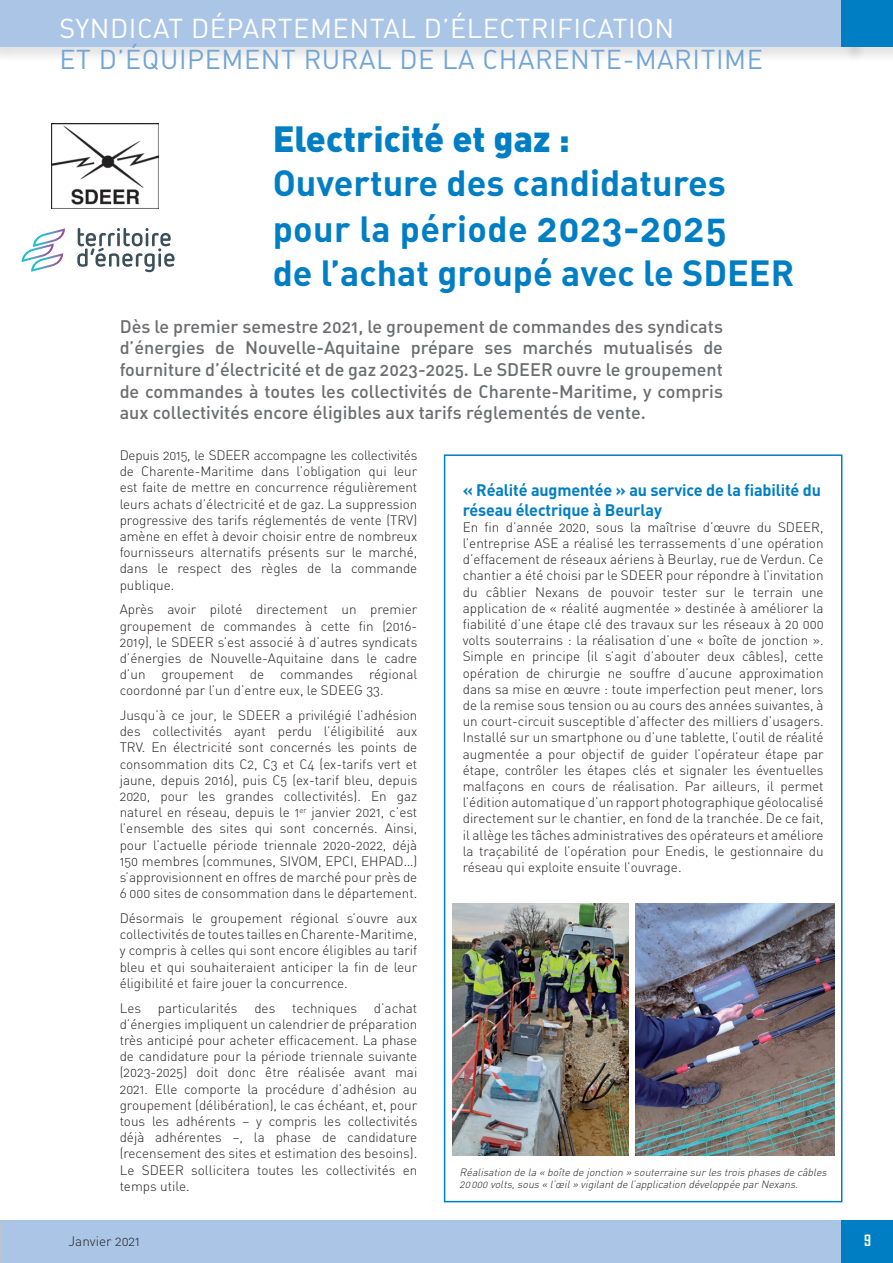
<style>
.page{position:relative;width:893px;height:1263px;background:#fff}
.page>*{position:absolute;margin:0;border:0;box-sizing:border-box;transform-origin:0 0}
.t1{font:36px/46.8px "DIN Bold Alternate";color:#007ec4}
.t2{font:900 36px "DIN";color:#007ec4}
.t3{font:27px "DIN Regular Alternate";letter-spacing:.02em;color:#71a5d8}
.t4{font:27px "DIN Regular Alternate";letter-spacing:.02em;color:#fff}
.t5{font:18px/21.6px "DIN Medium Alternate";color:#6c6d70;text-align:justify}
.t6{font:700 16.5px/19.8px "DIN";letter-spacing:-.01em;color:#007ec4}
.t7{font:700 15px "Agency FB";color:#fff}
.t8{font:13.5px/16.2px "DIN Light Alternate";color:#231f20;text-align:justify}
.t9{font:italic 10.5px/12.6px "DIN Light Alternate";color:#231f20}
.s1{font-size:39px}
</style>
<div class="page">
<div style="left:0;top:1220px;width:842px;height:43px;background:#aac5e6"></div>
<div style="left:842px;top:1220px;width:51px;height:43px;background:#007ec4"></div>
<div style="left:0;top:0;width:867px;height:64px;background:#231f20;opacity:.12"></div>
<div style="left:0;top:0;width:850px;height:47px;background:#aac5e6"></div>
<div style="left:842px;top:0;width:51px;height:64px;background:#231f20;opacity:.12"></div>
<div style="left:842px;top:0;width:51px;height:47px;background:#007ec4"></div>
<svg style="left:51px;top:123px;width:108px;height:86px"></svg>
<img style="left:51px;top:124px;width:107px;height:84px">
<svg style="left:22px;top:228px;width:43px;height:44px"></svg>
<svg style="left:77px;top:228px;width:97px;height:44px"></svg>
<div style="left:444px;top:454px;width:398px;height:748px;border:2px solid #007ec4"></div>
<img style="left:635px;top:904px;width:199px;height:252px">
<img style="left:452px;top:904px;width:176px;height:252px">
<h2 class="t4" style="left:60px;top:11px;width:616px">SYNDICAT DÉPARTEMENTAL D’ÉLECTRIFICATION</h2>
<h2 class="t3" style="left:60px;top:43px;width:705px">ET D’ÉQUIPEMENT RURAL DE LA CHARENTE-MARITIME</h2>
<h1 class="t2" style="left:273px;top:115px;width:299px">Electricité et gaz :</h1>
<h1 class="t1" style="left:273px;top:158px;width:456px">Ouverture des candidatures pour la période <span class="s1">2023-2025</span></h1>
<h1 class="t1" style="left:273px;top:248px;width:523px">de l’achat groupé avec le SDEER</h1>
<p class="t5" style="left:120px;top:315px;width:605px">Dès le premier semestre 2021, le groupement de commandes des syndicats d’énergies de Nouvelle-Aquitaine prépare ses marchés mutualisés de fourniture d’électricité et de gaz 2023-2025. Le SDEER ouvre le groupement de commandes à toutes les collectivités de Charente-Maritime, y compris aux collectivités encore éligibles aux tarifs réglementés de vente.</p>
<p class="t8" style="left:120px;top:447px;width:299px">Depuis 2015, le SDEER accompagne les collectivités de Charente-Maritime dans l’obligation qui leur est faite de mettre en concurrence régulièrement leurs achats d’électricité et de gaz. La suppression progressive des tarifs réglementés de vente (TRV) amène en effet à devoir choisir entre de nombreux fournisseurs alternatifs présents sur le marché, dans le respect des règles de la commande publique.</p>
<p class="t8" style="left:120px;top:601px;width:299px">Après avoir piloté directement un premier groupement de commandes à cette fin (2016- 2019), le SDEER s’est associé à d’autres syndicats d’énergies de Nouvelle-Aquitaine dans le cadre d’un groupement de commandes régional coordonné par l’un d’entre eux, le SDEEG 33.</p>
<p class="t8" style="left:120px;top:707px;width:299px">Jusqu’à ce jour, le SDEER a privilégié l’adhésion des collectivités ayant perdu l’éligibilité aux TRV. En électricité sont concernés les points de consommation dits C2, C3 et C4 (ex-tarifs vert et jaune, depuis 2016), puis C5 (ex-tarif bleu, depuis 2020, pour les grandes collectivités). En gaz naturel en réseau, depuis le 1<sup>er</sup> janvier 2021, c’est l’ensemble des sites qui sont concernés. Ainsi, pour l’actuelle période triennale 2020-2022, déjà 150 membres (communes, SIVOM, EPCI, EHPAD…) s’approvisionnent en offres de marché pour près de 6 000 sites de consommation dans le département.</p>
<p class="t8" style="left:120px;top:910px;width:299px">Désormais le groupement régional s’ouvre aux collectivités de toutes tailles en Charente-Maritime, y compris à celles qui sont encore éligibles au tarif bleu et qui souhaiteraient anticiper la fin de leur éligibilité et faire jouer la concurrence.</p>
<p class="t8" style="left:120px;top:999px;width:299px">Les particularités des techniques d’achat d’énergies impliquent un calendrier de préparation très anticipé pour acheter efficacement. La phase de candidature pour la période triennale suivante (2023-2025) doit donc être réalisée avant mai 2021. Elle comporte la procédure d’adhésion au groupement (délibération), le cas échéant, et, pour tous les adhérents – y compris les collectivités déjà adhérentes –, la phase de candidature (recensement des sites et estimation des besoins).<br>Le SDEER sollicitera toutes les collectivités en temps utile.</p>
<p class="t6" style="left:463px;top:479px;width:360px">« Réalité augmentée » au service de la fiabilité du réseau électrique à Beurlay</p>
<p class="t8" style="left:463px;top:519px;width:362px">En fin d’année 2020, sous la maîtrise d’œuvre du SDEER, l’entreprise ASE a réalisé les terrassements d’une opération d’effacement de réseaux aériens à Beurlay, rue de Verdun. Ce chantier a été choisi par le SDEER pour répondre à l’invitation du câblier Nexans de pouvoir tester sur le terrain une application de « réalité augmentée » destinée à améliorer la fiabilité d’une étape clé des travaux sur les réseaux à 20 000 volts souterrains : la réalisation d’une « boîte de jonction ».<br>Simple en principe (il s’agit d’abouter deux câbles), cette opération de chirurgie ne souffre d’aucune approximation dans sa mise en œuvre : toute imperfection peut mener, lors de la remise sous tension ou au cours des années suivantes, à un court-circuit susceptible d’affecter des milliers d’usagers.<br>Installé sur un smartphone ou d’une tablette, l’outil de réalité augmentée a pour objectif de guider l’opérateur étape par étape, contrôler les étapes clés et signaler les éventuelles malfaçons en cours de réalisation. Par ailleurs, il permet l’édition automatique d’un rapport photographique géolocalisé directement sur le chantier, en fond de la tranchée. De ce fait, il allège les tâches administratives des opérateurs et améliore la traçabilité de l’opération pour Enedis, le gestionnaire du réseau qui exploite ensuite l’ouvrage.</p>
<p class="t9" style="left:460px;top:1165px;width:371px">Réalisation de la « boîte de jonction » souterraine surles trois phases de câbles<br>20000 volts,sous « l’œil » vigilantde l’application développée parNexans.</p>
<p class="t8" style="left:69px;top:1233px;width:73px">Janvier 2021</p>
<p class="t7" style="left:864px;top:1232px;width:8px">9</p>
</div>
